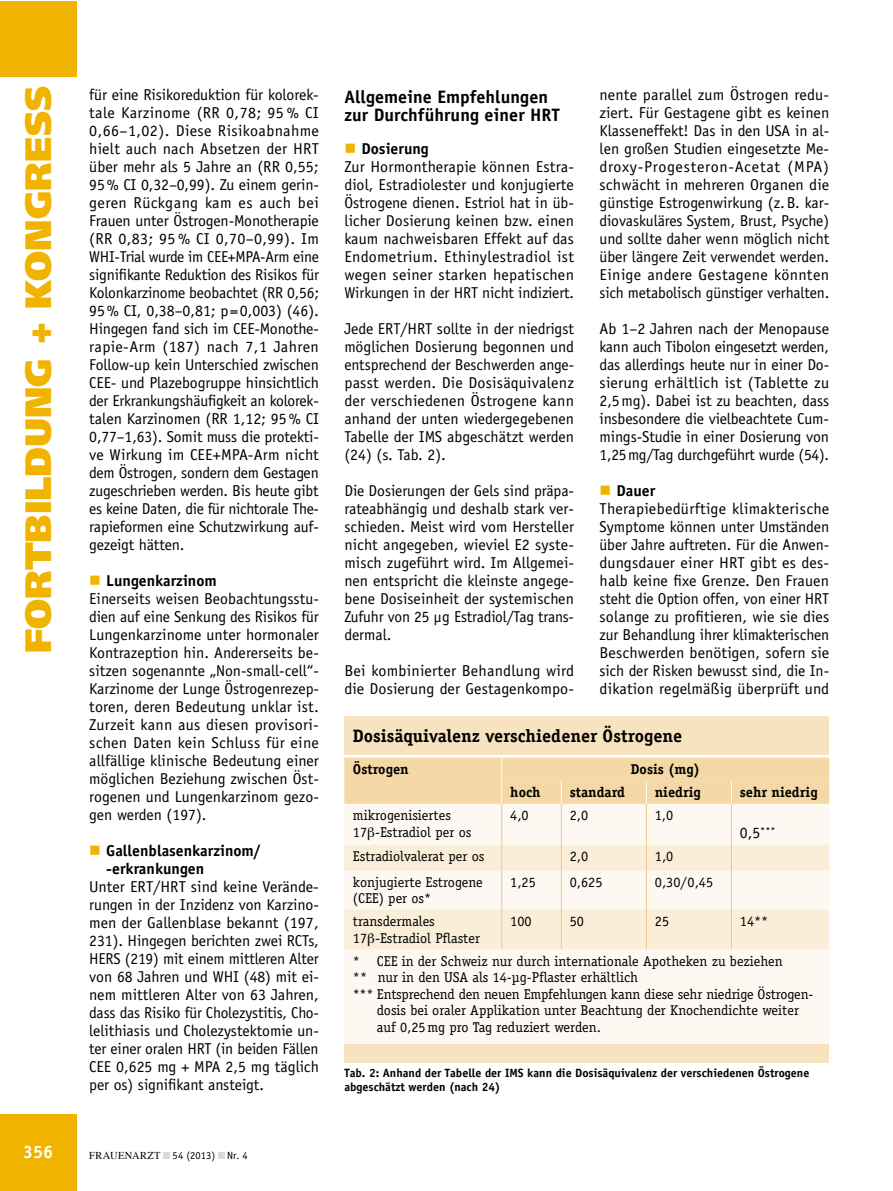
<style>
.page{position:relative;width:893px;height:1191px;background:#fff}
.page>*{position:absolute;margin:0;border:0;box-sizing:border-box;transform-origin:0 0}
.t1{font:900 36.75px "Frutiger LT Std";color:#f0b400}
.t2{font:700 18px/18px "Officina Sans Std";letter-spacing:.005em;color:#000}
.t3{font:700 18px "Officina Serif Std";color:#000}
.t4{font:700 18px "Officina Sans Std";color:#fff}
.t5{font:15.75px/18px "Officina Sans Std";letter-spacing:-.005em;color:#000;text-align:justify}
.t6{font:700 15.75px/18px "Officina Sans Std";color:#000}
.t7{font:14.25px/16.5px "Officina Serif Std";color:#000}
.t8{font:700 14.25px "Officina Serif Std";color:#000}
.t9{font:700 12px/13.5px "Officina Sans Std";color:#000}
.t10{font:10.5px "Officina Sans Std";letter-spacing:.015em;color:#000}
.s1{font-family:"Times"}
</style>
<div class="page">
<div style="left:0;top:1114px;width:77px;height:77px;background:#f0b400"></div>
<div style="left:0;top:1px;width:77px;height:76px;background:#f0b400"></div>
<div style="left:344px;top:757px;width:485px;height:292px;background:#fdf9f2"></div>
<svg style="left:344px;top:844px;width:485px;height:105px;fill:#fbeed9"></svg>
<hr style="left:731px;top:803px;width:1px;height:41px;background:#efc77e">
<svg style="left:731px;top:844px;width:1px;height:26px"></svg>
<hr style="left:731px;top:870px;width:1px;height:39px;background:#efc77e">
<hr style="left:731px;top:909px;width:1px;height:40px;background:#efc77e">
<hr style="left:501px;top:803px;width:1px;height:41px;background:#efc77e">
<svg style="left:501px;top:844px;width:1px;height:26px"></svg>
<hr style="left:501px;top:870px;width:1px;height:39px;background:#efc77e">
<hr style="left:501px;top:909px;width:1px;height:40px;background:#efc77e">
<hr style="left:561px;top:803px;width:1px;height:41px;background:#efc77e">
<hr style="left:646px;top:803px;width:1px;height:41px;background:#efc77e">
<svg style="left:561px;top:844px;width:1px;height:26px"></svg>
<svg style="left:646px;top:844px;width:1px;height:26px"></svg>
<hr style="left:561px;top:870px;width:1px;height:39px;background:#efc77e">
<hr style="left:646px;top:870px;width:1px;height:39px;background:#efc77e">
<hr style="left:561px;top:909px;width:1px;height:40px;background:#efc77e">
<hr style="left:646px;top:909px;width:1px;height:40px;background:#efc77e">
<div style="left:344px;top:757px;width:485px;height:46px;background:#f4d8a5"></div>
<div style="left:344px;top:716px;width:485px;height:38px;background:#f7e3bf"></div>
<div style="left:344px;top:1044px;width:485px;height:18px;background:#f7e3bf"></div>
<svg style="left:163px;top:1152px;width:6px;height:6px"></svg>
<svg style="left:218px;top:1152px;width:6px;height:6px"></svg>
<svg style="left:368px;top:933px;width:6px;height:13px"></svg>
<h1 class="t1" style="left:16px;top:653px;width:568px;rotate:-90deg">FORTBILDUNG + KONGRESS</h1>
<p class="t5" style="left:89px;top:86px;width:231px">für eine Risikoreduktion für kolorek&shy;tale Karzinome (RR 0,78; 95 % CI 0,66–1,02). Diese Risikoabnahme hielt auch nach Absetzen der HRT über mehr als 5 Jahre an (RR 0,55; 95% CI 0,32–0,99). Zu einem gerin&shy;geren Rückgang kam es auch bei Frauen unter Östrogen-Monotherapie (RR 0,83; 95 % CI 0,70–0,99). Im WHI-Trial wurde im CEE+MPA-Arm eine signifikante Reduktion des Risikos für Kolonkarzinome beobachtet (RR 0,56; 95% CI, 0,38–0,81; p=0,003) (46).<br>Hingegen fand sich im CEE-Monothe&shy;rapie-Arm (187) nach 7,1 Jahren Follow-up kein Unterschied zwischen CEE- und Plazebogruppe hinsichtlich der Erkrankungshäufigkeit an kolorek&shy;talen Karzinomen (RR 1,12; 95% CI 0,77–1,63). Somit muss die protekti&shy;ve Wirkung im CEE+MPA-Arm nicht dem Östrogen, sondern dem Gestagen zugeschrieben werden. Bis heute gibt es keine Daten, die für nichtorale The&shy;rapieformen eine Schutzwirkung auf&shy;gezeigt hätten.</p>
<p class="t6" style="left:106px;top:572px;width:112px">Lungenkarzinom</p>
<p class="t5" style="left:89px;top:590px;width:231px">Einerseits weisen Beobachtungsstu&shy;dien auf eine Senkung des Risikos für Lungenkarzinome unter hormonaler Kontrazeption hin. Andererseits be&shy;sitzen sogenannte „Non-small-cell“- Karzinome der Lunge Östrogenrezep&shy;toren, deren Bedeutung unklar ist.<br>Zurzeit kann aus diesen provisori&shy;schen Daten kein Schluss für eine allfällige klinische Bedeutung einer möglichen Beziehung zwischen Öst&shy;rogenen und Lungenkarzinom gezo&shy;gen werden (197).</p>
<p class="t6" style="left:106px;top:842px;width:156px">Gallenblasenkarzinom/ -erkrankungen</p>
<p class="t5" style="left:89px;top:878px;width:231px">Unter ERT/HRT sind keine Verände&shy;rungen in der Inzidenz von Karzino&shy;men der Gallenblase bekannt (197, 231). Hingegen berichten zwei RCTs, HERS (219) mit einem mittleren Alter von 68 Jahren und WHI (48) mit ei&shy;nem mittleren Alter von 63 Jahren, dass das Risiko für Cholezystitis, Cho&shy;lelithiasis und Cholezystektomie un&shy;ter einer oralen HRT (in beiden Fällen CEE 0,625 mg + MPA 2,5 mg täglich per os) signifikant ansteigt.</p>
<p class="t4" style="left:23px;top:1140px;width:32px">356</p>
<p class="t10" style="left:89px;top:1149px;width:160px"><span class="s1">FRAUENARZT</span> 54 (2013) Nr. 4</p>
<p class="t2" style="left:344px;top:87px;width:217px">Allgemeine Empfehlungen zur Durchführung einer HRT</p>
<p class="t6" style="left:361px;top:140px;width:69px">Dosierung</p>
<p class="t5" style="left:344px;top:158px;width:231px">Zur Hormontherapie können Estra&shy;diol, Estradiolester und konjugierte Östrogene dienen. Estriol hat in üb&shy;licher Dosierung keinen bzw. einen kaum nachweisbaren Effekt auf das Endometrium. Ethinylestradiol ist wegen seiner starken hepatischen Wirkungen in der HRT nicht indiziert.</p>
<p class="t5" style="left:344px;top:320px;width:231px">Jede ERT/HRT sollte in der niedrigst möglichen Dosierung begonnen und entsprechend der Beschwerden ange&shy;passt werden. Die Dosisäquivalenz der verschiedenen Östrogene kann anhand der unten wiedergegebenen Tabelle der IMS abgeschätzt werden (24) (s. Tab. 2).</p>
<p class="t5" style="left:344px;top:482px;width:231px">Die Dosierungen der Gels sind präpa&shy;rateabhängig und deshalb stark ver&shy;schieden. Meist wird vom Hersteller nicht angegeben, wieviel E2 syste&shy;misch zugeführt wird. Im Allgemei&shy;nen entspricht die kleinste angege&shy;bene Dosiseinheit der systemischen Zufuhr von 25 µg Estradiol/Tag trans&shy;dermal.</p>
<p class="t5" style="left:344px;top:662px;width:231px">Bei kombinierter Behandlung wird die Dosierung der Gestagenkompo-</p>
<p class="t5" style="left:600px;top:86px;width:231px">nente parallel zum Östrogen redu&shy;ziert. Für Gestagene gibt es keinen Klasseneffekt! Das in den USA in al&shy;len großen Studien eingesetzte Me&shy;droxy-Progesteron-Acetat (MPA) schwächt in mehreren Organen die günstige Estrogenwirkung (z.B. kar&shy;diovaskuläres System, Brust, Psyche) und sollte daher wenn möglich nicht über längere Zeit verwendet werden.<br>Einige andere Gestagene könnten sich metabolisch günstiger verhalten.</p>
<p class="t5" style="left:600px;top:320px;width:231px">Ab 1–2 Jahren nach der Menopause kann auch Tibolon eingesetzt werden, das allerdings heute nur in einer Do&shy;sierung erhältlich ist (Tablette zu 2,5mg). Dabei ist zu beachten, dass insbesondere die vielbeachtete Cum&shy;mings-Studie in einer Dosierung von 1,25mg/Tag durchgeführt wurde (54).</p>
<p class="t6" style="left:617px;top:482px;width:40px">Dauer</p>
<p class="t5" style="left:600px;top:500px;width:231px">Therapiebedürftige klimakterische Symptome können unter Umständen über Jahre auftreten. Für die Anwen&shy;dungsdauer einer HRT gibt es des&shy;halb keine fixe Grenze. Den Frauen steht die Option offen, von einer HRT solange zu profitieren, wie sie dies zur Behandlung ihrer klimakterischen Beschwerden benötigen, sofern sie sich der Risken bewusst sind, die In&shy;dikation regelmäßig überprüft und</p>
<p class="t3" style="left:353px;top:724px;width:331px">Dosisäquivalenz verschiedener Östrogene</p>
<p class="t8" style="left:353px;top:760px;width:57px">Östrogen</p>
<p class="t8" style="left:631px;top:760px;width:71px">Dosis (mg)</p>
<p class="t8" style="left:510px;top:783px;width:32px">hoch</p>
<p class="t8" style="left:570px;top:783px;width:57px">standard</p>
<p class="t8" style="left:655px;top:783px;width:48px">niedrig</p>
<p class="t8" style="left:740px;top:783px;width:79px">sehr niedrig</p>
<p class="t7" style="left:353px;top:807px;width:120px">mikrogenisiertes<br>17 -Estradiol per os</p>
<p class="t7" style="left:510px;top:807px;width:20px">4,0</p>
<p class="t7" style="left:570px;top:807px;width:20px">2,0</p>
<p class="t7" style="left:655px;top:807px;width:20px">1,0</p>
<p class="t5" style="left:740px;top:824px;width:37px">0,5<sup>***</sup></p>
<p class="t7" style="left:353px;top:848px;width:133px">Estradiolvalerat per os</p>
<p class="t7" style="left:570px;top:848px;width:20px">2,0</p>
<p class="t7" style="left:655px;top:848px;width:20px">1,0</p>
<p class="t7" style="left:353px;top:873px;width:131px">konjugierte Estrogene (CEE) per os*</p>
<p class="t7" style="left:510px;top:873px;width:27px">1,25</p>
<p class="t7" style="left:570px;top:873px;width:34px">0,625</p>
<p class="t7" style="left:655px;top:873px;width:60px">0,30/0,45</p>
<p class="t7" style="left:353px;top:913px;width:129px">transdermales<br>17 -Estradiol Pflaster</p>
<p class="t7" style="left:510px;top:913px;width:23px">100</p>
<p class="t7" style="left:570px;top:913px;width:16px">50</p>
<p class="t7" style="left:655px;top:913px;width:16px">25</p>
<p class="t7" style="left:740px;top:913px;width:30px">14**</p>
<p class="t7" style="left:353px;top:952px;width:431px">* CEE in der Schweiz nur durch internationale Apotheken zu beziehen</p>
<p class="t7" style="left:353px;top:969px;width:287px">** nur in den USA als 14-µg-Pflaster erhältlich</p>
<p class="t7" style="left:353px;top:985px;width:462px">*** Entsprechend den neuen Empfehlungen kann diese sehr niedrige Östrogen-</p>
<p class="t7" style="left:377px;top:1002px;width:424px">dosis bei oraler Applikation unter Beachtung der Knochendichte weiter</p>
<p class="t7" style="left:377px;top:1018px;width:226px">auf 0,25mg pro Tag reduziert werden.</p>
<p class="t9" style="left:344px;top:1066px;width:466px">Tab. 2: Anhand der Tabelle der IMS kann die Dosisäquivalenz der verschiedenen Östrogene abgeschätzt werden (nach 24)</p>
</div>
